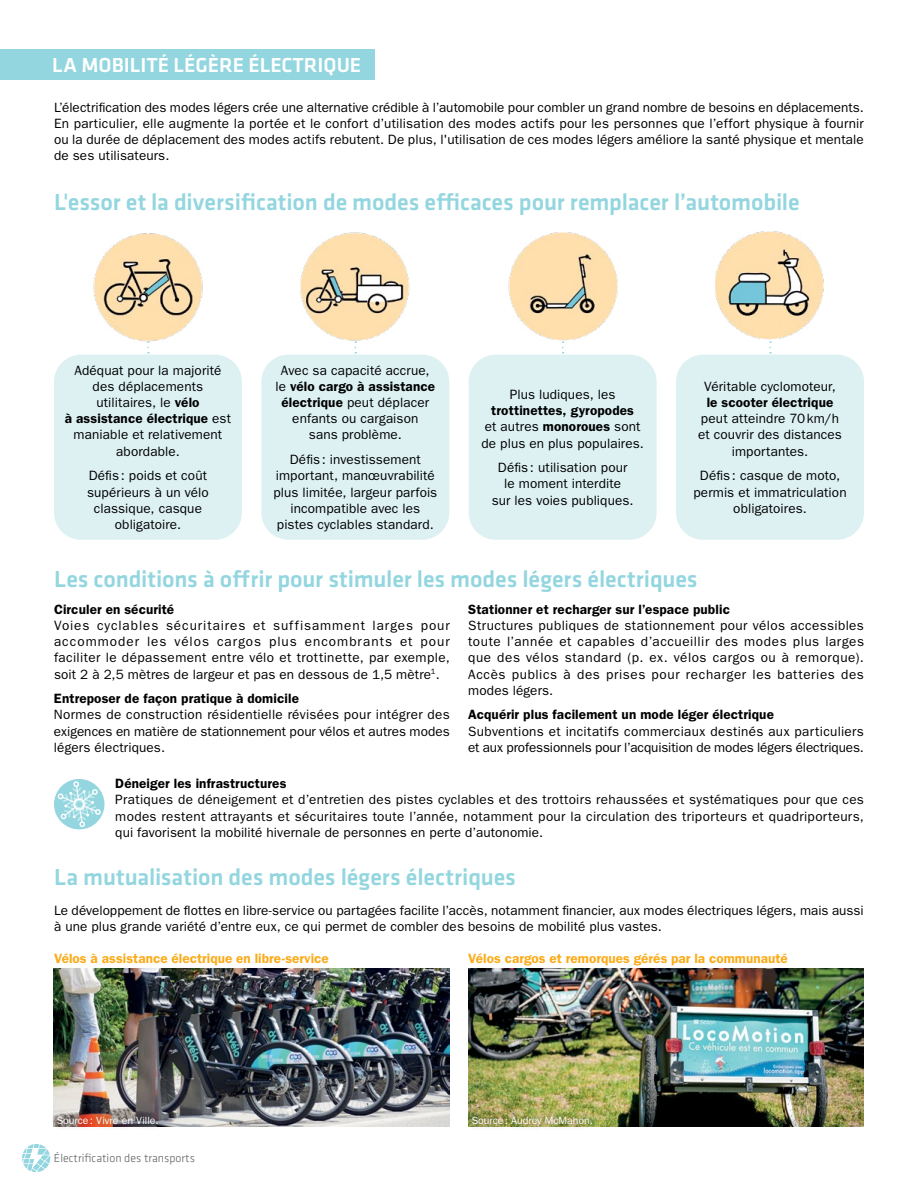
<style>
.page{position:relative;width:918px;height:1188px;background:#fff}
.page>*{position:absolute;margin:0;border:0;box-sizing:border-box;transform-origin:0 0}
.t1{font:500 24px "Klavika Basic";letter-spacing:-.005em;color:#93d6df}
.t2{font:500 21px "Klavika Basic";color:#fff}
.t3{font:13.5px/16.2px "Franklin Gothic LT Pro";letter-spacing:.01em;color:#000;text-align:center}
.t4{font:13.5px "Franklin Gothic LT Pro Dm";letter-spacing:.01em;color:#000}
.t5{font:13.5px "Franklin Gothic LT Pro Dm";letter-spacing:.005em;color:#fbab18}
.t6{font:300 12px "Klavika Basic";color:#5f6062}
.t7{font:10.5px "Franklin Gothic LT Pro";color:#fff}
.s1{font-family:"Franklin Gothic LT Pro Dm"}
.s2{font-family:"Franklin Gothic LT Pro"}
</style>
<div class="page">
<svg style="left:22px;top:1144px;width:28px;height:28px"></svg>
<div style="left:54px;top:355px;width:188px;height:185px;background:#ddf1f3;border-radius:27px"></div>
<div style="left:261px;top:355px;width:188px;height:185px;background:#ddf1f3;border-radius:27px"></div>
<div style="left:469px;top:355px;width:188px;height:185px;background:#ddf1f3;border-radius:27px"></div>
<div style="left:676px;top:355px;width:188px;height:185px;background:#ddf1f3;border-radius:27px"></div>
<div style="left:0;top:49px;width:375px;height:31px;background:#93d6df"></div>
<img style="left:93px;top:233px;width:110px;height:110px">
<img style="left:300px;top:232px;width:110px;height:111px">
<img style="left:508px;top:232px;width:110px;height:111px">
<img style="left:715px;top:231px;width:109px;height:111px">
<svg style="left:147px;top:341px;width:2px;height:13px"></svg>
<svg style="left:562px;top:341px;width:2px;height:13px"></svg>
<svg style="left:769px;top:341px;width:2px;height:13px"></svg>
<div style="left:54px;top:779px;width:50px;height:50px;background:#93d6df;border-radius:50%"></div>
<svg style="left:57px;top:781px;width:44px;height:46px"></svg>
<img style="left:54px;top:969px;width:395px;height:157px">
<img style="left:469px;top:969px;width:395px;height:157px">
<div style="left:50px;top:1108px;width:116px;height:24px;background:#000;opacity:.5"></div>
<div style="left:465px;top:1108px;width:135px;height:24px;background:#000;opacity:.5"></div>
<h2 class="t2" style="left:52px;top:51px;width:311px">LA MOBILITÉ LÉGÈRE ÉLECTRIQUE</h2>
<p class="t3" style="left:54px;top:99px;width:811px;text-align:justify">L’électrification des modes légers crée une alternative crédible à l’automobile pour combler un grand nombre de besoins en déplacements.<br>En particulier, elle augmente la portée et le confort d’utilisation des modes actifs pour les personnes que l’effort physique à fournir ou la durée de déplacement des modes actifs rebutent. De plus, l'utilisation de ces modes légers améliore la santé physique et mentale de ses utilisateurs.</p>
<h1 class="t1" style="left:54px;top:186px;width:747px">L'essor et la diversification de modes efficaces pour remplacer l’automobile</h1>
<p class="t3" style="left:74px;top:362px;width:149px">Adéquat pour la majorité des déplacements utilitaires, le <span class="s1">vélo</span></p>
<p class="t4" style="left:65px;top:411px;width:168px">à assistance électrique <span class="s2">est</span></p>
<p class="t3" style="left:74px;top:427px;width:150px">maniable et relativement abordable.</p>
<p class="t3" style="left:87px;top:468px;width:123px">Défis: poids et coût supérieurs à un vélo classique, casque obligatoire.</p>
<p class="t3" style="left:281px;top:362px;width:150px">Avec sa capacité accrue,</p>
<p class="t4" style="left:275px;top:378px;width:161px"><span class="s2">le</span> vélo cargo à assistance</p>
<p class="t3" style="left:281px;top:394px;width:149px"><span class="s1">électrique</span> peut déplacer enfants ou cargaison sans problème.</p>
<p class="t3" style="left:273px;top:452px;width:165px">Défis: investissement important, manœuvrabilité plus limitée, largeur parfois incompatible avec les pistes cyclables standard.</p>
<p class="t3" style="left:510px;top:386px;width:107px">Plus ludiques, les</p>
<p class="t4" style="left:491px;top:403px;width:144px">trottinettes, gyropodes</p>
<p class="t3" style="left:482px;top:419px;width:164px;text-align:left">et autres <span class="s1">monoroues</span> sont de plus en plus populaires.</p>
<p class="t3" style="left:492px;top:460px;width:143px">Défis: utilisation pour le moment interdite<br>sur les voies publiques.</p>
<p class="t3" style="left:704px;top:378px;width:133px">Véritable cyclomoteur,</p>
<p class="t4" style="left:707px;top:394px;width:128px">le scooter électrique</p>
<p class="t3" style="left:698px;top:411px;width:145px">peut atteindre 70km/h et couvrir des distances importantes.</p>
<p class="t3" style="left:693px;top:468px;width:155px">Défis: casque de moto, permis et immatriculation obligatoires.</p>
<h1 class="t1" style="left:54px;top:563px;width:645px">Les conditions à offrir pour stimuler les modes légers électriques</h1>
<p class="t4" style="left:54px;top:601px;width:122px">Circuler en sécurité</p>
<p class="t3" style="left:54px;top:617px;width:397px;text-align:justify">Voies cyclables sécuritaires et suffisamment larges pour accommoder les vélos cargos plus encombrants et pour faciliter le dépassement entre vélo et trottinette, par exemple, soit 2 à 2,5 mètres de largeur et pas en dessous de 1,5 mètre<sup>1</sup>.</p>
<p class="t4" style="left:54px;top:691px;width:246px">Entreposer de façon pratique à domicile</p>
<p class="t3" style="left:54px;top:707px;width:397px;text-align:justify">Normes de construction résidentielle révisées pour intégrer des exigences en matière de stationnement pour vélos et autres modes légers électriques.</p>
<p class="t4" style="left:468px;top:601px;width:263px">Stationner et recharger sur l’espace public</p>
<p class="t3" style="left:468px;top:617px;width:397px;text-align:justify">Structures publiques de stationnement pour vélos accessibles toute l’année et capables d’accueillir des modes plus larges que des vélos standard (p. ex. vélos cargos ou à remorque).<br>Accès publics à des prises pour recharger les batteries des modes légers.</p>
<p class="t4" style="left:468px;top:707px;width:307px">Acquérir plus facilement un mode léger électrique</p>
<p class="t3" style="left:468px;top:723px;width:397px;text-align:left">Subventions et incitatifs commerciaux destinés aux particuliers et aux professionnels pour l’acquisition de modes légers électriques.</p>
<p class="t4" style="left:115px;top:776px;width:173px">Déneiger les infrastructures</p>
<p class="t3" style="left:115px;top:792px;width:750px;text-align:justify">Pratiques de déneigement et d’entretien des pistes cyclables et des trottoirs rehaussées et systématiques pour que ces modes restent attrayants et sécuritaires toute l’année, notamment pour la circulation des triporteurs et quadriporteurs, qui favorisent la mobilité hivernale de personnes en perte d’autonomie.</p>
<h1 class="t1" style="left:54px;top:861px;width:463px">La mutualisation des modes légers électriques</h1>
<p class="t3" style="left:54px;top:903px;width:811px;text-align:left">Le développement de flottes en libre-service ou partagées facilite l’accès, notamment financier, aux modes électriques légers, mais aussi à une plus grande variété d’entre eux, ce qui permet de combler des besoins de mobilité plus vastes.</p>
<p class="t5" style="left:54px;top:950px;width:276px">Vélos à assistance électrique en libre-service</p>
<p class="t5" style="left:468px;top:950px;width:321px">Vélos cargos et remorques gérés par la communauté</p>
<p class="t7" style="left:57px;top:1114px;width:104px">Source: Vivre en Ville.</p>
<p class="t7" style="left:472px;top:1114px;width:123px">Source: Audrey McMahon.</p>
<p class="t6" style="left:54px;top:1151px;width:143px">Électrification des transports</p>
</div>
